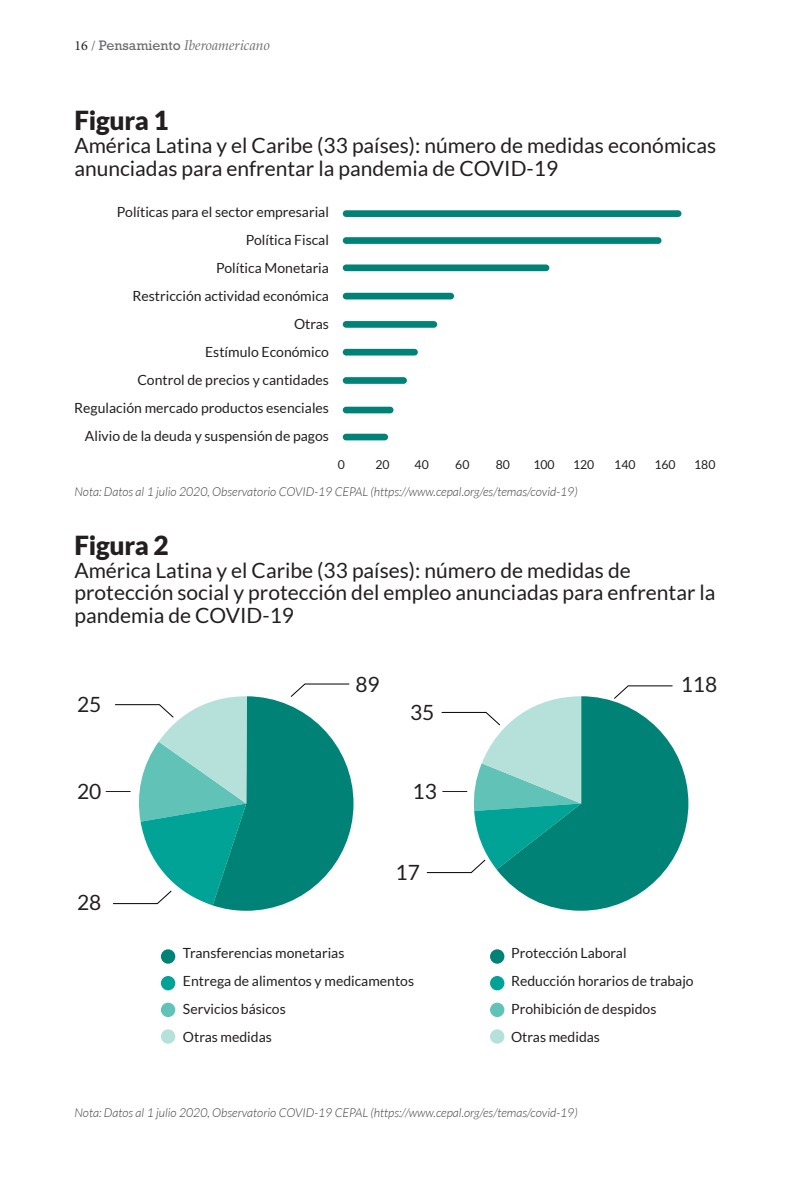
<style>
.page{position:relative;width:794px;height:1191px;background:#fff}
.page>*{position:absolute;margin:0;border:0;box-sizing:border-box;transform-origin:0 0}
.t1{font:900 26.25px "Lato";letter-spacing:-.01em;color:#231f20}
.t2{font:21px/22.8px "Lato";color:#231f20}
.t3{font:14px "Lato";color:#231f20}
.t4{font:italic 14px "Palatino";color:#6c6d70}
.t5{font:italic 300 12.25px "Lato";color:#3e3e3f}
.t6{font:12.25px "Lato";color:#231f20}
.s1{font-family:"Minion Pro";font-style:normal;color:#231f20}
.s2{font-family:"Minion Pro";font-style:normal}
.s3{font-family:"Rockwell";font-style:normal}
</style>
<div class="page">
<div style="left:343px;top:210px;width:338px;height:7px;background:#008376;border-radius:3px"></div>
<div style="left:343px;top:237px;width:318px;height:7px;background:#008376;border-radius:3px"></div>
<div style="left:343px;top:264px;width:206px;height:7px;background:#008376;border-radius:3px"></div>
<div style="left:343px;top:293px;width:111px;height:6px;background:#008376;border-radius:3px"></div>
<div style="left:343px;top:321px;width:94px;height:7px;background:#008376;border-radius:3px"></div>
<div style="left:343px;top:349px;width:75px;height:6px;background:#008376;border-radius:3px"></div>
<div style="left:343px;top:377px;width:64px;height:7px;background:#008376;border-radius:3px"></div>
<div style="left:343px;top:407px;width:50px;height:6px;background:#008376;border-radius:3px"></div>
<div style="left:343px;top:434px;width:45px;height:6px;background:#008376;border-radius:3px"></div>
<svg style="left:499px;top:696px;width:189px;height:214px;fill:#008376"></svg>
<div style="left:161px;top:949px;width:14px;height:14px;background:#008376;border-radius:50%"></div>
<div style="left:490px;top:949px;width:14px;height:14px;background:#008376;border-radius:50%"></div>
<div style="left:161px;top:976px;width:14px;height:14px;background:#00a396;border-radius:50%"></div>
<div style="left:490px;top:976px;width:14px;height:14px;background:#00a396;border-radius:50%"></div>
<div style="left:161px;top:1002px;width:14px;height:15px;background:#61c2b8;border-radius:50%"></div>
<div style="left:490px;top:1002px;width:14px;height:15px;background:#61c2b8;border-radius:50%"></div>
<div style="left:161px;top:1029px;width:14px;height:14px;background:#b6e1db;border-radius:50%"></div>
<div style="left:490px;top:1029px;width:14px;height:14px;background:#b6e1db;border-radius:50%"></div>
<svg style="left:613px;top:685px;width:60px;height:14px"></svg>
<svg style="left:106px;top:683px;width:248px;height:228px"></svg>
<svg style="left:426px;top:696px;width:155px;height:177px"></svg>
<p class="t4" style="left:74px;top:37px;width:197px"><span class="s1">16</span> <span class="s2">/</span> <span class="s3">Pensamiento</span> Iberoamericano</p>
<p class="t1" style="left:74px;top:105px;width:96px">Figura 1</p>
<p class="t2" style="left:74px;top:134px;width:643px">América Latina y el Caribe (33 países): número de medidas económicas anunciadas para enfrentar la pandemia de COVID-19</p>
<p class="t3" style="left:117px;top:204px;width:214px">Políticas para el sector empresarial</p>
<p class="t3" style="left:246px;top:232px;width:85px">Política Fiscal</p>
<p class="t3" style="left:216px;top:260px;width:114px">Política Monetaria</p>
<p class="t3" style="left:133px;top:288px;width:198px">Restricción actividad económica</p>
<p class="t3" style="left:294px;top:316px;width:36px">Otras</p>
<p class="t3" style="left:205px;top:344px;width:125px">Estímulo Económico</p>
<p class="t3" style="left:137px;top:372px;width:193px">Control de precios y cantidades</p>
<p class="t3" style="left:74px;top:400px;width:256px">Regulación mercado productos esenciales</p>
<p class="t3" style="left:85px;top:428px;width:246px">Alivio de la deuda y suspensión de pagos</p>
<p class="t6" style="left:338px;top:457px;width:9px">0</p>
<p class="t6" style="left:375px;top:457px;width:16px">20</p>
<p class="t6" style="left:414px;top:457px;width:16px">40</p>
<p class="t6" style="left:455px;top:457px;width:16px">60</p>
<p class="t6" style="left:496px;top:457px;width:16px">80</p>
<p class="t6" style="left:533px;top:457px;width:23px">100</p>
<p class="t6" style="left:573px;top:457px;width:23px">120</p>
<p class="t6" style="left:614px;top:457px;width:23px">140</p>
<p class="t6" style="left:654px;top:457px;width:23px">160</p>
<p class="t6" style="left:694px;top:457px;width:23px">180</p>
<p class="t5" style="left:74px;top:485px;width:505px">Nota: Datos al 1 julio 2020, Observatorio COVID-19 CEPAL (https://www.cepal.org/es/temas/covid-19)</p>
<p class="t1" style="left:74px;top:530px;width:96px">Figura 2</p>
<p class="t2" style="left:74px;top:558px;width:642px">América Latina y el Caribe (33 países): número de medidas de protección social y protección del empleo anunciadas para enfrentar la pandemia de COVID-19</p>
<p class="t2" style="left:77px;top:692px;width:26px">25</p>
<p class="t2" style="left:355px;top:672px;width:26px">89</p>
<p class="t2" style="left:680px;top:673px;width:38px">118</p>
<p class="t2" style="left:410px;top:700px;width:26px">35</p>
<p class="t2" style="left:77px;top:779px;width:26px">20</p>
<p class="t2" style="left:412px;top:779px;width:26px">13</p>
<p class="t2" style="left:77px;top:891px;width:26px">28</p>
<p class="t2" style="left:395px;top:861px;width:26px">17</p>
<p class="t3" style="left:183px;top:945px;width:163px">Transferencias monetarias</p>
<p class="t3" style="left:183px;top:973px;width:233px">Entrega de alimentos y medicamentos</p>
<p class="t3" style="left:183px;top:1001px;width:104px">Servicios básicos</p>
<p class="t3" style="left:183px;top:1029px;width:90px">Otras medidas</p>
<p class="t3" style="left:511px;top:945px;width:117px">Protección Laboral</p>
<p class="t3" style="left:511px;top:973px;width:184px">Reducción horarios de trabajo</p>
<p class="t3" style="left:511px;top:1001px;width:147px">Prohibición de despidos</p>
<p class="t3" style="left:511px;top:1029px;width:90px">Otras medidas</p>
<p class="t5" style="left:74px;top:1105px;width:505px">Nota: Datos al 1 julio 2020, Observatorio COVID-19 CEPAL (https://www.cepal.org/es/temas/covid-19)</p>
</div>
